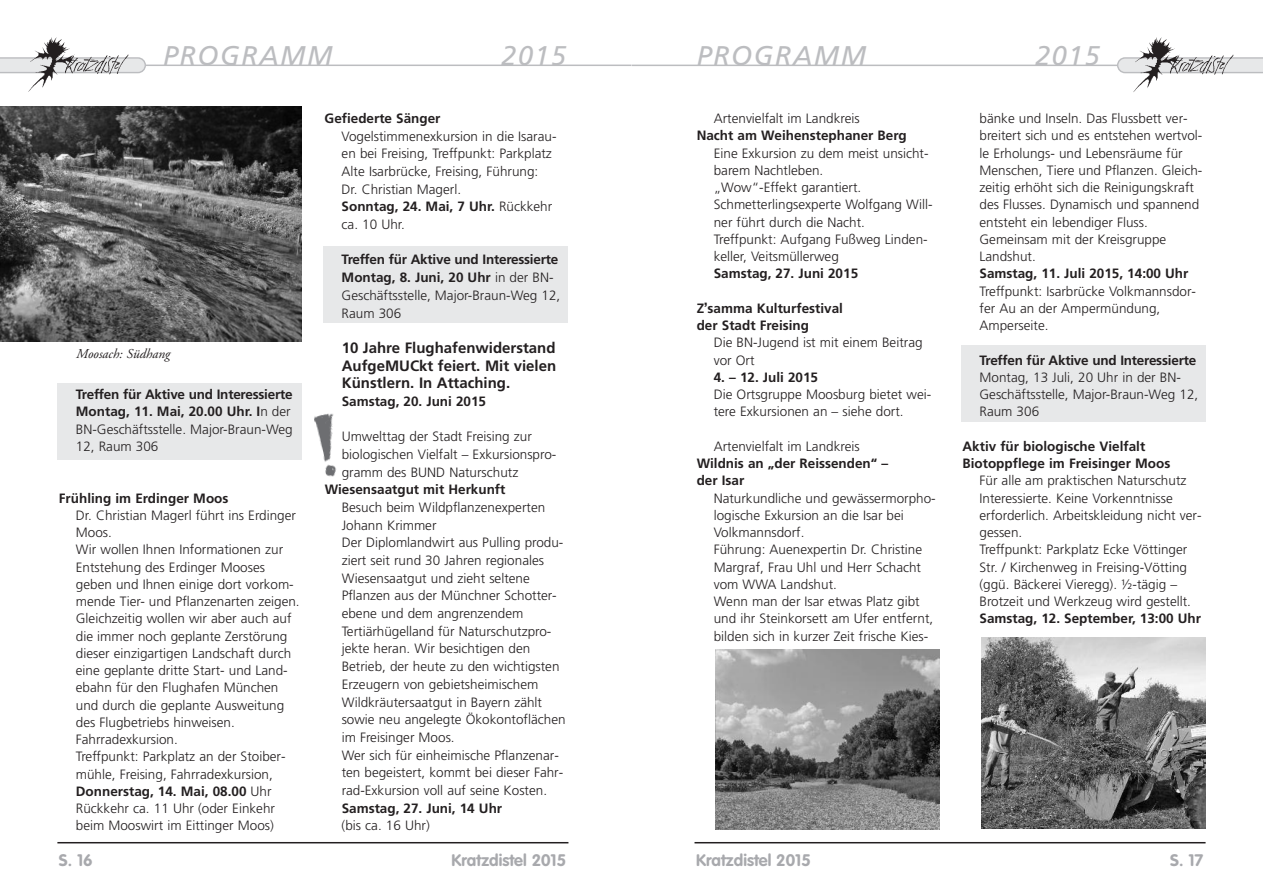
<style>
.page{position:relative;width:1263px;height:893px;background:#fff}
.page>*{position:absolute;margin:0;border:0;box-sizing:border-box;transform-origin:0 0}
.t1{font:italic 27px "Frutiger";letter-spacing:.055em;color:#bcbdc0}
.t2{font:700 16.5px "VAG Rounded";color:#a8a9ad}
.t3{font:700 15px/17.7px "Frutiger";color:#231f20;text-align:justify}
.t4{font:300 13.5px/17.2px "Frutiger";color:#231f20}
.t5{font:700 13.5px/17.2px "Frutiger";color:#231f20}
.t6{font:italic 13.5px "Adobe Garamond";color:#231f20}
.s1{font-weight:300}
.s2{font-weight:700}
.s3{font-family:"Lucida Grande"}
</style>
<div class="page">
<div style="left:57px;top:384px;width:245px;height:76px;background:#e7e8e9"></div>
<div style="left:323px;top:247px;width:245px;height:76px;background:#e7e8e9"></div>
<div style="left:961px;top:346px;width:244px;height:76px;background:#e7e8e9"></div>
<svg style="left:0;top:57px;width:146px;height:16px"></svg>
<svg style="left:1117px;top:57px;width:146px;height:16px"></svg>
<img style="left:24px;top:37px;width:106px;height:55px">
<img style="left:1129px;top:37px;width:106px;height:55px">
<hr style="left:146px;top:65px;width:485px;height:1px;background:#bcbdc0">
<hr style="left:632px;top:65px;width:485px;height:1px;background:#bcbdc0">
<hr style="left:57px;top:842px;width:511px;height:1px;background:#231f20">
<hr style="left:694px;top:842px;width:511px;height:1px;background:#231f20">
<img style="left:715px;top:650px;width:225px;height:179px">
<img style="left:981px;top:637px;width:224px;height:191px">
<img style="left:0;top:106px;width:302px;height:236px">
<img style="left:314px;top:413px;width:22px;height:64px">
<h1 class="t1" style="left:163px;top:45px;width:171px">PROGRAMM</h1>
<h1 class="t1" style="left:502px;top:45px;width:66px">2015</h1>
<h1 class="t1" style="left:697px;top:45px;width:171px">PROGRAMM</h1>
<h1 class="t1" style="left:1035px;top:45px;width:66px">2015</h1>
<p class="t6" style="left:76px;top:349px;width:95px">Moosach: Südhang</p>
<p class="t5" style="left:76px;top:387px;width:218px">Treffen für Aktive und Interessierte<br>Montag, 11. Mai, 20.00 Uhr. I<span class="s1">n der<br>BN-Geschäftsstelle. Major-Braun-Weg<br>12, Raum 306</span></p>
<p class="t5" style="left:59px;top:490px;width:171px">Frühling im Erdinger Moos</p>
<p class="t4" style="left:76px;top:507px;width:225px">Dr. Christian Magerl führt ins Erdinger Moos.<br>Wir wollen Ihnen Informationen zur Entstehung des Erdinger Mooses geben und Ihnen einige dort vorkom&shy;mende Tier- und Pflanzenarten zeigen.<br>Gleichzeitig wollen wir aber auch auf die immer noch geplante Zerstörung dieser einzigartigen Landschaft durch eine geplante dritte Start- und Land&shy;ebahn für den Flughafen München und durch die geplante Ausweitung des Flugbetriebs hinweisen.<br>Fahrradexkursion.<br>Treffpunkt: Parkplatz an der Stoiber&shy;mühle, Freising, Fahrradexkursion, <span class="s2">Donnerstag, 14. Mai, 08.00</span> Uhr Rückkehr ca. 11 Uhr (oder Einkehr beim Mooswirt im Eittinger Moos)</p>
<p class="t5" style="left:325px;top:111px;width:117px">Gefiederte Sänger</p>
<p class="t4" style="left:342px;top:128px;width:216px;line-height:17.7px">Vogelstimmenexkursion in die Isarau&shy;en bei Freising, Treffpunkt: Parkplatz<br>Alte Isarbrücke, Freising, Führung:<br>Dr. Christian Magerl.<br><span class="s2">Sonntag, 24. Mai, 7 Uhr.</span> Rückkehr ca. 10 Uhr.</p>
<p class="t5" style="left:342px;top:252px;width:220px;line-height:17.7px">Treffen für Aktive und Interessierte<br>Montag, 8. Juni, 20 Uhr <span class="s1">in der BN-<br>Geschäftsstelle, Major-Braun-Weg 12,<br>Raum 306</span></p>
<p class="t3" style="left:342px;top:340px;width:216px">10 Jahre Flughafenwiderstand AufgeMUCkt feiert. Mit vielen Künstlern. In Attaching.</p>
<p class="t5" style="left:342px;top:394px;width:146px">Samstag, 20. Juni 2015</p>
<p class="t4" style="left:342px;top:429px;width:216px;line-height:17.7px">Umwelttag der Stadt Freising zur biologischen Vielfalt – Exkursionspro&shy;gramm des BUND Naturschutz</p>
<p class="t5" style="left:325px;top:482px;width:182px">Wiesensaatgut mit Herkunft</p>
<p class="t4" style="left:342px;top:499px;width:225px;line-height:17.7px">Besuch beim Wildpflanzenexperten Johann Krimmer<br>Der Diplomlandwirt aus Pulling produ&shy;ziert seit rund 30 Jahren regionales Wiesensaatgut und zieht seltene Pflanzen aus der Münchner Schotter&shy;ebene und dem angrenzendem Tertiärhügelland für Naturschutzpro&shy;jekte heran. Wir besichtigen den Betrieb, der heute zu den wichtigsten Erzeugern von gebietsheimischem Wildkräutersaatgut in Bayern zählt sowie neu angelegte Ökokontoflächen im Freisinger Moos.<br>Wer sich für einheimische Pflanzenar&shy;ten begeistert, kommt bei dieser Fahr&shy;rad-Exkursion voll auf seine Kosten.</p>
<p class="t5" style="left:342px;top:800px;width:162px">Samstag, 27. Juni, 14 Uhr</p>
<p class="t4" style="left:342px;top:818px;width:90px">(bis ca. 16 Uhr)</p>
<p class="t2" style="left:59px;top:854px;width:35px">S. 16</p>
<p class="t2" style="left:451px;top:854px;width:116px">Kratzdistel 2015</p>
<p class="t4" style="left:714px;top:111px;width:147px">Artenvielfalt im Landkreis</p>
<p class="t5" style="left:697px;top:128px;width:212px">Nacht am Weihenstephaner Berg</p>
<p class="t4" style="left:714px;top:145px;width:221px">Eine Exkursion zu dem meist unsicht&shy;barem Nachtleben.<br>„Wow“-Effekt garantiert.<br>Schmetterlingsexperte Wolfgang Will&shy;ner führt durch die Nacht.<br>Treffpunkt: Aufgang Fußweg Linden&shy;keller, Veitsmüllerweg</p>
<p class="t5" style="left:714px;top:266px;width:146px">Samstag, 27. Juni 2015</p>
<p class="t5" style="left:697px;top:300px;width:148px">Z<span class="s3">’</span>samma Kulturfestival der Stadt Freising</p>
<p class="t4" style="left:714px;top:335px;width:210px">Die BN-Jugend ist mit einem Beitrag vor Ort</p>
<p class="t5" style="left:714px;top:369px;width:106px">4. – 12. Juli 2015</p>
<p class="t4" style="left:714px;top:387px;width:219px">Die Ortsgruppe Moosburg bietet wei&shy;tere Exkursionen an – siehe dort.</p>
<p class="t4" style="left:714px;top:438px;width:147px">Artenvielfalt im Landkreis</p>
<p class="t5" style="left:697px;top:456px;width:193px">Wildnis an „der Reissenden“ – der Isar</p>
<p class="t4" style="left:714px;top:490px;width:224px">Naturkundliche und gewässermorpho&shy;logische Exkursion an die Isar bei<br>Volkmannsdorf.<br>Führung: Auenexpertin Dr. Christine<br>Margraf, Frau Uhl und Herr Schacht vom WWA Landshut.<br>Wenn man der Isar etwas Platz gibt und ihr Steinkorsett am Ufer entfernt, bilden sich in kurzer Zeit frische Kies-</p>
<p class="t4" style="left:979px;top:111px;width:224px">bänke und Inseln. Das Flussbett ver&shy;breitert sich und es entstehen wertvol&shy;le Erholungs- und Lebensräume für Menschen, Tiere und Pflanzen. Gleich&shy;zeitig erhöht sich die Reinigungskraft des Flusses. Dynamisch und spannend entsteht ein lebendiger Fluss.<br>Gemeinsam mit der Kreisgruppe Landshut.</p>
<p class="t5" style="left:979px;top:266px;width:210px">Samstag, 11. Juli 2015, 14:00 Uhr</p>
<p class="t4" style="left:979px;top:283px;width:218px">Treffpunkt: Isarbrücke Volkmannsdor&shy;fer Au an der Ampermündung,<br>Amperseite.</p>
<p class="t5" style="left:979px;top:352px;width:218px">Treffen für Aktive und Interessierte</p>
<p class="t4" style="left:979px;top:369px;width:220px">Montag, 13 Juli, 20 Uhr in der BN-<br>Geschäftsstelle, Major-Braun-Weg 12,<br>Raum 306</p>
<p class="t5" style="left:962px;top:438px;width:209px">Aktiv für biologische Vielfalt<br>Biotoppflege im Freisinger Moos</p>
<p class="t4" style="left:979px;top:473px;width:224px">Für alle am praktischen Naturschutz Interessierte. Keine Vorkenntnisse erforderlich. Arbeitskleidung nicht ver&shy;gessen.<br>Treffpunkt: Parkplatz Ecke Vöttinger Str. / Kirchenweg in Freising-Vötting (ggü. Bäckerei Vieregg). ½-tägig – Brotzeit und Werkzeug wird gestellt.</p>
<p class="t5" style="left:979px;top:611px;width:223px">Samstag, 12. September, 13:00 Uhr</p>
<p class="t2" style="left:696px;top:854px;width:116px">Kratzdistel 2015</p>
<p class="t2" style="left:1170px;top:854px;width:35px">S. 17</p>
</div>
